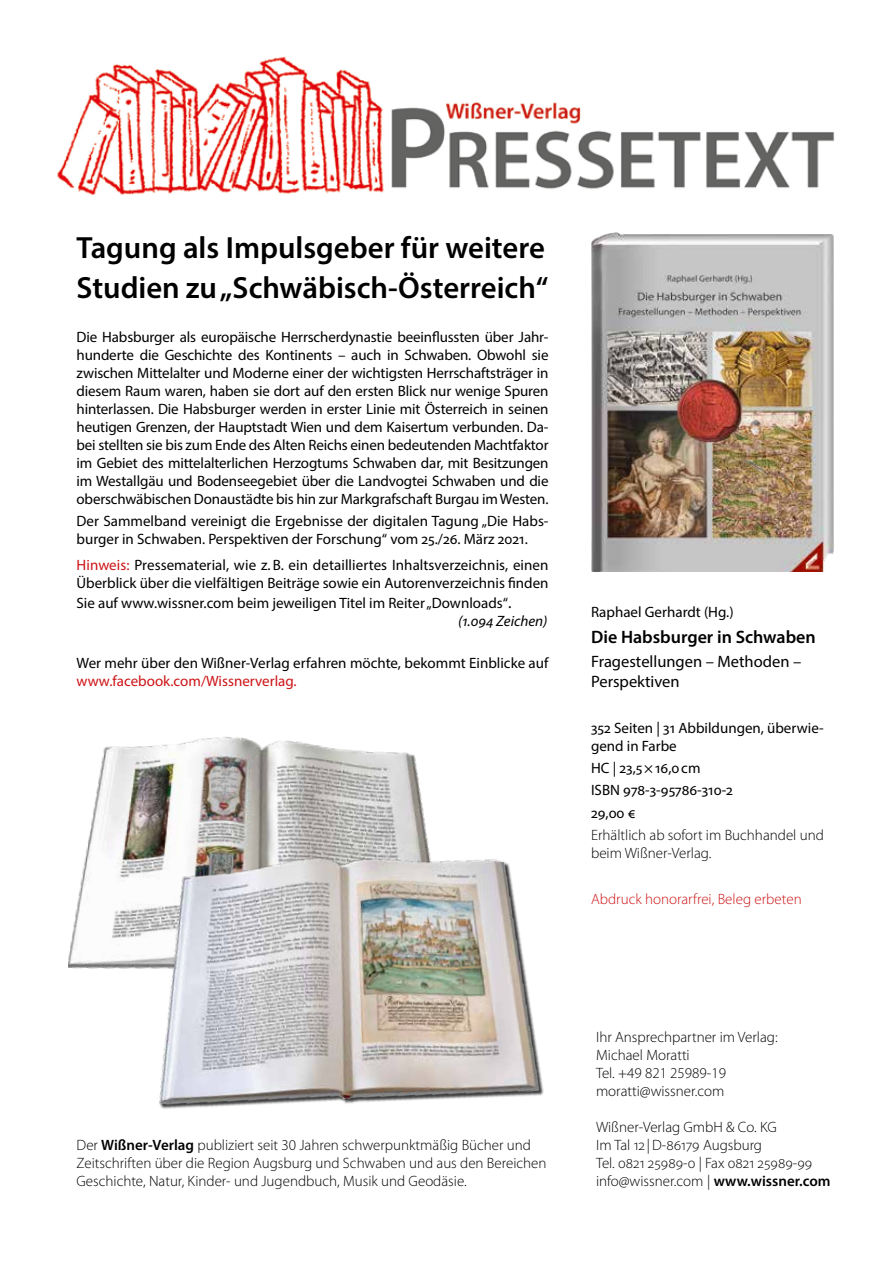
<style>
.page{position:relative;width:893px;height:1263px;background:#fff}
.page>*{position:absolute;margin:0;border:0;box-sizing:border-box;transform-origin:0 0}
.t1{font:600 30.75px/39.6px "Myriad Pro";color:#000}
.t2{font:600 18px "Myriad Pro";color:#000}
.t3{font:16.5px/19.8px "Myriad Pro";color:#000}
.t4{font:15px/18px "Myriad Pro";color:#000}
.t5{font:300 15px/18px "Myriad Pro";color:#000}
.t6{font:15px "Myriad Pro";color:#cd1316}
.t7{font:300 15px "Myriad Pro";color:#cd1316}
.s1{color:#cd1316}
.s2{font-size:16.5px}
.s3{font-style:italic}
.s4{font-weight:600}
</style>
<div class="page">
<img style="left:57px;top:56px;width:778px;height:139px">
<img style="left:68px;top:736px;width:359px;height:233px">
<img style="left:136px;top:837px;width:403px;height:272px">
<img style="left:591px;top:233px;width:242px;height:339px">
<h1 class="t1" style="left:77px;top:227px;width:473px">Tagung als Impulsgeber für weitere<br>Studien zu „Schwäbisch-Österreich“</h1>
<p class="t4" style="left:77px;top:327px;width:474px;text-align:justify">Die Habsburger als europäische Herrscherdynastie beeinflussten über Jahr&shy;hunderte die Geschichte des Kontinents – auch in Schwaben. Obwohl sie zwischen Mittelalter und Moderne einer der wichtigsten Herrschaftsträger in diesem Raum waren, haben sie dort auf den ersten Blick nur wenige Spuren hinterlassen. Die Habsburger werden in erster Linie mit Österreich in seinen heutigen Grenzen, der Hauptstadt Wien und dem Kaisertum verbunden. Da&shy;bei stellten sie bis zum Ende des Alten Reichs einen bedeutenden Machtfaktor im Gebiet des mittelalterlichen Herzogtums Schwaben dar, mit Besitzungen im Westallgäu und Bodenseegebiet über die Landvogtei Schwaben und die oberschwäbischen Donaustädte bis hin zur Markgrafschaft Burgau im Westen.</p>
<p class="t4" style="left:77px;top:511px;width:473px">Der Sammelband vereinigt die Ergebnisse der digitalen Tagung „Die Habs&shy;burger in Schwaben. Perspektiven der Forschung“ vom 25./26. März 2021.</p>
<p class="t4" style="left:77px;top:556px;width:474px"><span class="s1">Hinweis:</span> Pressematerial, wie z.B. ein detailliertes Inhaltsverzeichnis, einen<br>Überblick über die vielfältigen Beiträge sowie ein Autorenverzeichnis finden</p>
<p class="t4" style="left:458px;top:594px;width:91px;text-indent:-382px">Sie auf www.wissner.com beim jeweiligen Titel im Reiter „Downloads“<span class="s2">. </span><span class="s3">(1.094 Zeichen)</span></p>
<p class="t4" style="left:77px;top:654px;width:473px">Wer mehr über den Wißner-Verlag erfahren möchte, bekommt Einblicke auf</p>
<p class="t6" style="left:77px;top:672px;width:222px">www.facebook.com/Wissnerverlag.</p>
<p class="t4" style="left:591px;top:603px;width:144px">Raphael Gerhardt (Hg.)</p>
<p class="t2" style="left:591px;top:625px;width:226px">Die Habsburger in Schwaben</p>
<p class="t3" style="left:591px;top:651px;width:212px">Fragestellungen – Methoden –<br>Perspektiven</p>
<p class="t4" style="left:591px;top:719px;width:234px">352 Seiten | 31 Abbildungen, überwie&shy;gend in Farbe</p>
<p class="t4" style="left:591px;top:757px;width:143px;line-height:22.2px">HC | 23,5×16,0cm<br>ISBN 978-3-95786-310-2<br>29,00 €</p>
<p class="t5" style="left:591px;top:826px;width:234px">Erhältlich ab sofort im Buchhandel und beim Wißner-Verlag.</p>
<p class="t7" style="left:591px;top:890px;width:212px">Abdruck honorarfrei, Beleg erbeten</p>
<p class="t5" style="left:77px;top:1136px;width:471px">Der <span class="s4">Wißner-Verlag</span> publiziert seit 30 Jahren schwerpunktmäßig Bücher und<br>Zeitschriften über die Region Augsburg und Schwaben und aus den Bereichen<br>Geschichte, Natur, Kinder- und Jugendbuch, Musik und Geodäsie.</p>
<p class="t5" style="left:596px;top:1028px;width:183px">Ihr Ansprechpartner im Verlag:<br>Michael Moratti<br>Tel. +49 821 25989-19 moratti@wissner.com</p>
<p class="t5" style="left:596px;top:1118px;width:236px">Wißner-Verlag GmbH &amp; Co. KG<br>Im Tal 12 |D-86179 Augsburg<br>Tel. 0821 25989-0 | Fax 0821 25989-99 info@wissner.com | <span class="s4">www.wissner.com</span></p>
</div>
